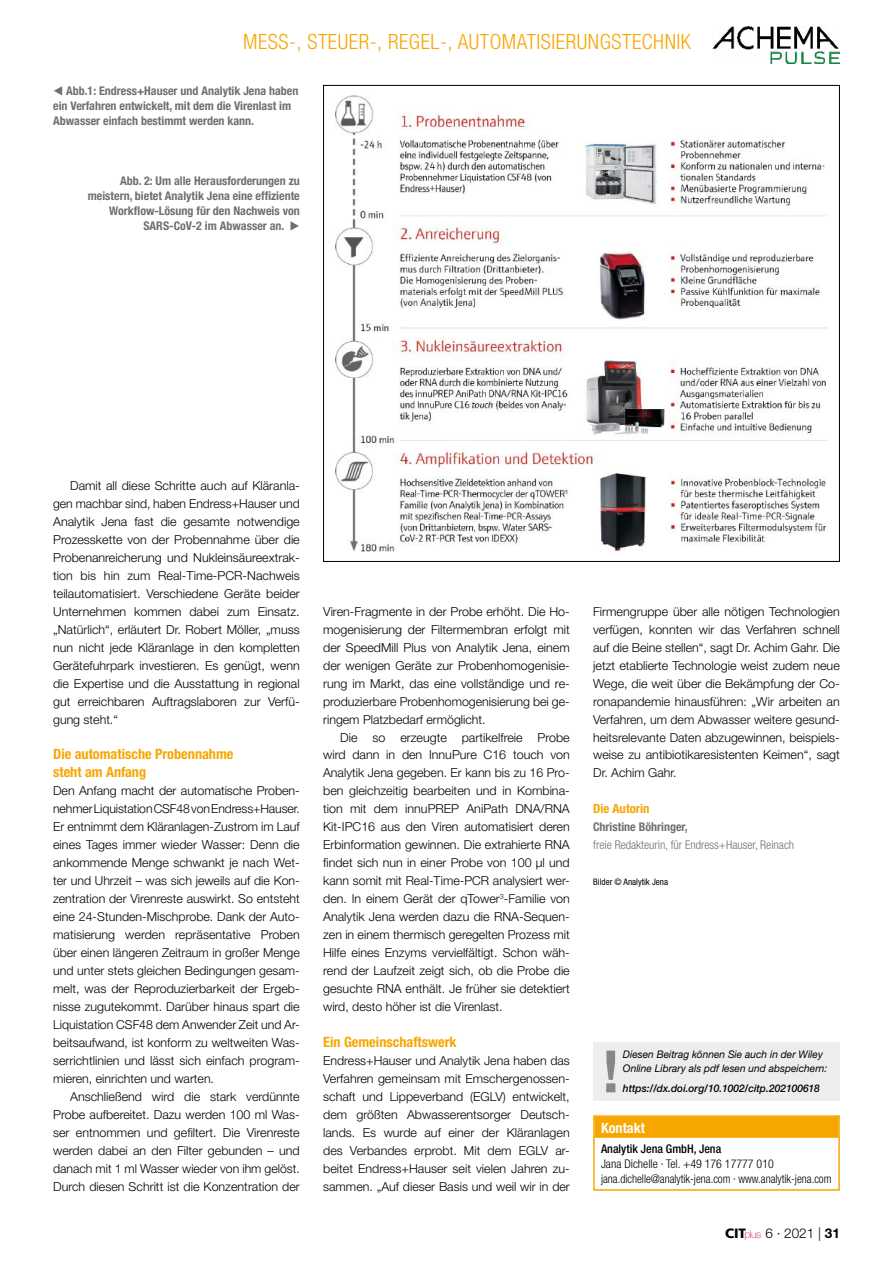
<style>
.page{position:relative;width:893px;height:1263px;background:#fff}
.page>*{position:absolute;margin:0;border:0;box-sizing:border-box;transform-origin:0 0}
.t1{font:300 condensed 21px "Helvetica Neue LT Std";letter-spacing:.025em;color:#f7a600}
.t2{font:700 condensed 14.25px/18px "Helvetica Neue LT Std";color:#f7a600}
.t3{font:700 condensed 14.25px "Helvetica Neue LT Std";color:#fff}
.t4{font:300 13.5px "Helvetica Neue LT Std";color:#000}
.t5{font:700 condensed 12.75px "Helvetica Neue LT Std";color:#f7a600}
.t6{font:300 12.3px/18px "Helvetica Neue LT Std";color:#000;text-align:justify}
.t7{font:700 condensed 12px/15px "Helvetica Neue LT Std";color:#706f6f}
.t8{font:300 condensed 12px/15px "Helvetica Neue LT Std";color:#000}
.t9{font:300 condensed 12px "Helvetica Neue LT Std";color:#706f6f}
.t10{font:500 condensed 12px "Helvetica Neue LT Std";color:#000}
.t11{font:italic 10.5px/13.5px "Helvetica Neue LT Std";color:#000}
.t12{font:italic 500 10.5px "Helvetica Neue LT Std";color:#000}
.t13{font:condensed 9px "Helvetica Neue LT Std";color:#000}
.s1{font-family:"Frutiger LT Com";font-weight:900}
.s2{font-weight:100;font-size:10.65px;color:#ce1531}
.s3{font-weight:700}
</style>
<div class="page">
<div style="left:595px;top:1117px;width:243px;height:21px;background:#f7a600"></div>
<div style="left:593px;top:1115px;width:247px;height:76px;border:2px solid #f7a600"></div>
<div style="left:593px;top:1042px;width:247px;height:59px;background:#ededed"></div>
<svg style="left:606px;top:1050px;width:9px;height:42px"></svg>
<img style="left:336px;top:96px;width:491px;height:455px">
<img style="left:712px;top:27px;width:128px;height:37px">
<h1 class="t1" style="left:243px;top:29px;width:449px">Mess-, Steuer-, Regel-, Automatisierungstechnik</h1>
<p class="t7" style="left:53px;top:83px;width:247px">◀ Abb.1: Endress+Hauser und Analytik Jena haben ein Verfahren entwickelt, mit dem die Virenlast im<br>Abwasser einfach bestimmt werden kann.</p>
<p class="t7" style="left:88px;top:173px;width:214px;text-align:right">Abb. 2: Um alle Herausforderungen zu meistern, bietet Analytik Jena eine effiziente Workflow-Lösung für den Nachweis von SARS-CoV-2 im Abwasser an. ▶</p>
<p class="t6" style="left:53px;top:476px;width:248px;text-indent:17px">Damit all diese Schritte auch auf Kläranla&shy;gen machbar sind, haben Endress+Hauser und Analytik Jena fast die gesamte notwendige Prozesskette von der Probennahme über die Probenanreicherung und Nukleinsäureextrak&shy;tion bis hin zum Real-Time-PCR-Nachweis teilautomatisiert. Verschiedene Geräte beider Unternehmen kommen dabei zum Einsatz. „Natürlich“, erläutert Dr. Robert Möller, „muss nun nicht jede Kläranlage in den kompletten Gerätefuhrpark investieren. Es genügt, wenn die Expertise und die Ausstattung in regional gut erreichbaren Auftragslaboren zur Verfü&shy;gung steht.“</p>
<p class="t2" style="left:53px;top:745px;width:182px">Die automatische Probennahme steht am Anfang</p>
<p class="t6" style="left:53px;top:782px;width:248px;text-align:left">Den Anfang macht der automatische Proben&shy;nehmer Liquistation CSF48 von Endress+Hauser.<br>Er entnimmt dem Kläranlagen-Zustrom im Lauf eines Tages immer wieder Wasser: Denn die ankommende Menge schwankt je nach Wet&shy;ter und Uhrzeit – was sich jeweils auf die Kon&shy;zentration der Virenreste auswirkt. So entsteht eine 24-Stunden-Mischprobe. Dank der Auto&shy;matisierung werden repräsentative Proben über einen längeren Zeitraum in großer Menge und unter stets gleichen Bedingungen gesam&shy;melt, was der Reproduzierbarkeit der Ergeb&shy;nisse zugutekommt. Darüber hinaus spart die Liquistation CSF48 dem Anwender Zeit und Ar&shy;beitsaufwand, ist konform zu weltweiten Was&shy;serrichtlinien und lässt sich einfach program&shy;mieren, einrichten und warten.</p>
<p class="t6" style="left:53px;top:1087px;width:248px;text-indent:17px">Anschließend wird die stark verdünnte Probe aufbereitet. Dazu werden 100 ml Was&shy;ser entnommen und gefiltert. Die Virenreste werden dabei an den Filter gebunden – und danach mit 1 ml Wasser wieder von ihm gelöst.<br>Durch diesen Schritt ist die Konzentration der</p>
<p class="t6" style="left:323px;top:602px;width:248px">Viren-Fragmente in der Probe erhöht. Die Ho&shy;mogenisierung der Filtermembran erfolgt mit der SpeedMill Plus von Analytik Jena, einem der wenigen Geräte zur Probenhomogenisie&shy;rung im Markt, das eine vollständige und re&shy;produzierbare Probenhomogenisierung bei ge&shy;ringem Platzbedarf ermöglicht.</p>
<p class="t6" style="left:323px;top:728px;width:248px;text-indent:17px">Die so erzeugte partikelfreie Probe wird dann in den InnuPure C16 touch von Analytik Jena gegeben. Er kann bis zu 16 Pro&shy;ben gleichzeitig bearbeiten und in Kombina&shy;tion mit dem innuPREP AniPath DNA/RNA Kit-IPC16 aus den Viren automatisiert deren Erbinformation gewinnen. Die extrahierte RNA findet sich nun in einer Probe von 100 µl und kann somit mit Real-Time-PCR analysiert wer&shy;den. In einem Gerät der qTower<sup>3</sup>-Familie von Analytik Jena werden dazu die RNA-Sequen&shy;zen in einem thermisch geregelten Prozess mit Hilfe eines Enzyms vervielfältigt. Schon wäh&shy;rend der Laufzeit zeigt sich, ob die Probe die gesuchte RNA enthält. Je früher sie detektiert wird, desto höher ist die Virenlast.</p>
<p class="t2" style="left:323px;top:1033px;width:135px">Ein Gemeinschaftswerk</p>
<p class="t6" style="left:323px;top:1051px;width:248px">Endress+Hauser und Analytik Jena haben das Verfahren gemeinsam mit Emschergenossen&shy;schaft und Lippeverband (EGLV) entwickelt, dem größten Abwasserentsorger Deutsch&shy;lands. Es wurde auf einer der Kläranlagen des Verbandes erprobt. Mit dem EGLV ar&shy;beitet Endress+Hauser seit vielen Jahren zu&shy;sammen. „Auf dieser Basis und weil wir in der</p>
<p class="t6" style="left:593px;top:602px;width:248px">Firmengruppe über alle nötigen Technologien verfügen, konnten wir das Verfahren schnell auf die Beine stellen“, sagt Dr. Achim Gahr. Die jetzt etablierte Technologie weist zudem neue Wege, die weit über die Bekämpfung der Co&shy;ronapandemie hinausführen: „Wir arbeiten an Verfahren, um dem Abwasser weitere gesund&shy;heitsrelevante Daten abzugewinnen, beispiels&shy;weise zu antibiotikaresistenten Keimen“, sagt Dr. Achim Gahr.</p>
<p class="t5" style="left:593px;top:801px;width:58px">Die Autorin</p>
<p class="t7" style="left:593px;top:819px;width:96px">Christine Böhringer,</p>
<p class="t9" style="left:593px;top:838px;width:203px">freie Redakteurin, für Endress+Hauser, Reinach</p>
<p class="t13" style="left:593px;top:877px;width:76px">Bilder © Analytik Jena</p>
<p class="t11" style="left:623px;top:1047px;width:206px">Diesen Beitrag können Sie auch in der Wiley<br>Online Library als pdf lesen und abspeichern:</p>
<p class="t12" style="left:623px;top:1082px;width:198px">https://dx.doi.org/10.1002/citp.202100618</p>
<p class="t3" style="left:601px;top:1119px;width:46px">Kontakt</p>
<p class="t10" style="left:601px;top:1141px;width:122px">Analytik Jena GmbH, Jena</p>
<p class="t8" style="left:601px;top:1156px;width:232px">Jana Dichelle · Tel. +49 176 17777 010 jana.dichelle@analytik-jena.com · www.analytik-jena.com</p>
<p class="t4" style="left:725px;top:1224px;width:116px"><span class="s1">CIT</span><span class="s2">plus</span> 6 · 2021 | <span class="s3">31</span></p>
</div>
